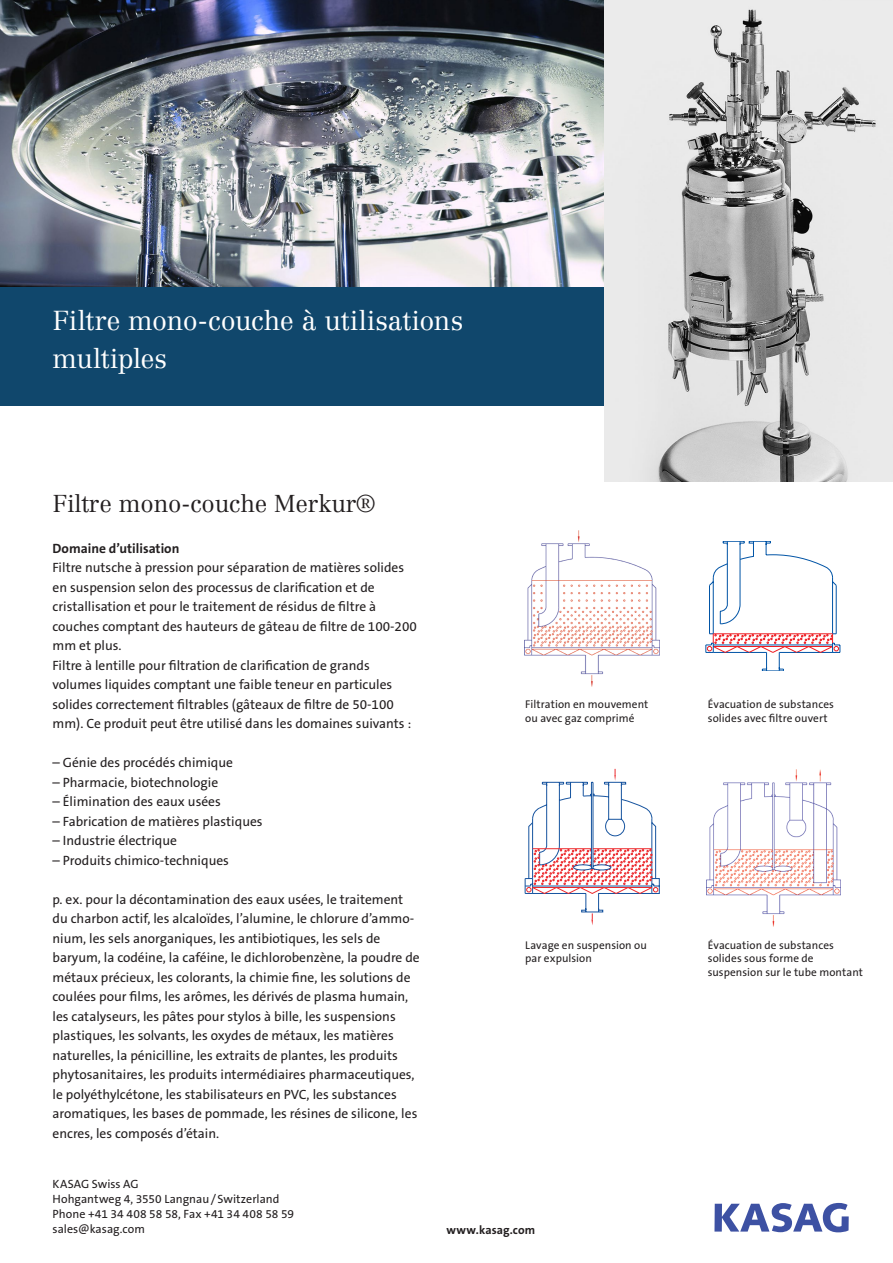
<style>
.page{position:relative;width:893px;height:1263px;background:#fff}
.page>*{position:absolute;margin:0;border:0;box-sizing:border-box;transform-origin:0 0}
.t1{font:300 27px/37.5px "Centennial LT Pro";letter-spacing:-.005em;color:#fff}
.t2{font:300 24px "Centennial LT Pro";letter-spacing:-.005em;color:#231f20}
.t3{font:13.5px/19.5px "The Sans B W5 Plain";color:#231f20}
.t4{font:700 13.5px "The Sans B W7";color:#231f20}
.t5{font:12px/15px "The Sans B W5 Plain";letter-spacing:.005em;color:#231f20}
.t6{font:700 12px "The Sans B W7";letter-spacing:.01em;color:#231f20}
.t7{font:11.25px/13.5px "The Sans B W5 Plain";letter-spacing:.005em;color:#231f20}
</style>
<div class="page">
<svg style="left:714px;top:1203px;width:135px;height:29px"></svg>
<div style="left:0;top:287px;width:604px;height:119px;background:#10476c"></div>
<img style="left:0;top:0;width:604px;height:287px">
<img style="left:525px;top:530px;width:135px;height:157px">
<svg style="left:525px;top:769px;width:134px;height:156px"></svg>
<hr style="left:593px;top:848px;width:59px;height:1px;background:#ec2a2d">
<svg style="left:706px;top:541px;width:135px;height:130px"></svg>
<img style="left:706px;top:769px;width:135px;height:157px">
<img style="left:604px;top:0;width:289px;height:481px">
<h1 class="t1" style="left:53px;top:302px;width:412px">Filtre mono-couche à utilisations multiples</h1>
<h2 class="t2" style="left:53px;top:489px;width:324px">Filtre mono-couche Merkur®</h2>
<p class="t4" style="left:53px;top:539px;width:128px">Domaine d’utilisation</p>
<p class="t3" style="left:53px;top:558px;width:366px">Filtre nutsche à pression pour séparation de matières solides en suspension selon des processus de clarification et de cristallisation et pour le traitement de résidus de filtre à couches comptant des hauteurs de gâteau de filtre de 100-200 mm et plus.<br>Filtre à lentille pour filtration de clarification de grands volumes liquides comptant une faible teneur en particules solides correctement filtrables (gâteaux de filtre de 50-100 mm). Ce produit peut être utilisé dans les domaines suivants :</p>
<p class="t3" style="left:53px;top:753px;width:182px">– Génie des procédés chimique</p>
<p class="t3" style="left:53px;top:772px;width:167px">– Pharmacie, biotechnologie</p>
<p class="t3" style="left:53px;top:792px;width:170px">– Élimination des eaux usées</p>
<p class="t3" style="left:53px;top:811px;width:212px">– Fabrication de matières plastiques</p>
<p class="t3" style="left:53px;top:831px;width:126px">– Industrie électrique</p>
<p class="t3" style="left:53px;top:850px;width:178px">– Produits chimico-techniques</p>
<p class="t3" style="left:53px;top:889px;width:369px">p. ex. pour la décontamination des eaux usées, le traitement du charbon actif, les alcaloïdes, l’alumine, le chlorure d’ammo&shy;nium, les sels anorganiques, les antibiotiques, les sels de baryum, la codéine, la caféine, le dichlorobenzène, la poudre de métaux précieux, les colorants, la chimie fine, les solutions de coulées pour films, les arômes, les dérivés de plasma humain, les catalyseurs, les pâtes pour stylos à bille, les suspensions plastiques, les solvants, les oxydes de métaux, les matières naturelles, la pénicilline, les extraits de plantes, les produits phytosanitaires, les produits intermédiaires pharmaceutiques, le polyéthylcétone, les stabilisateurs en PVC, les substances aromatiques, les bases de pommade, les résines de silicone, les encres, les composés d’étain.</p>
<p class="t7" style="left:525px;top:698px;width:125px">Filtration en mouvement ou avec gaz comprimé</p>
<p class="t7" style="left:708px;top:698px;width:128px">Évacuation de substances solides avec filtre ouvert</p>
<p class="t7" style="left:525px;top:938px;width:123px">Lavage en suspension ou par expulsion</p>
<p class="t7" style="left:708px;top:938px;width:157px">Évacuation de substances solides sous forme de suspension sur le tube montant</p>
<p class="t5" style="left:53px;top:1176px;width:243px">KASAG Swiss AG<br>Hohgantweg 4, 3550 Langnau/Switzerland<br>Phone +41 34 408 58 58, Fax +41 34 408 58 59 sales@kasag.com</p>
<p class="t6" style="left:446px;top:1222px;width:90px">www.kasag.com</p>
</div>
